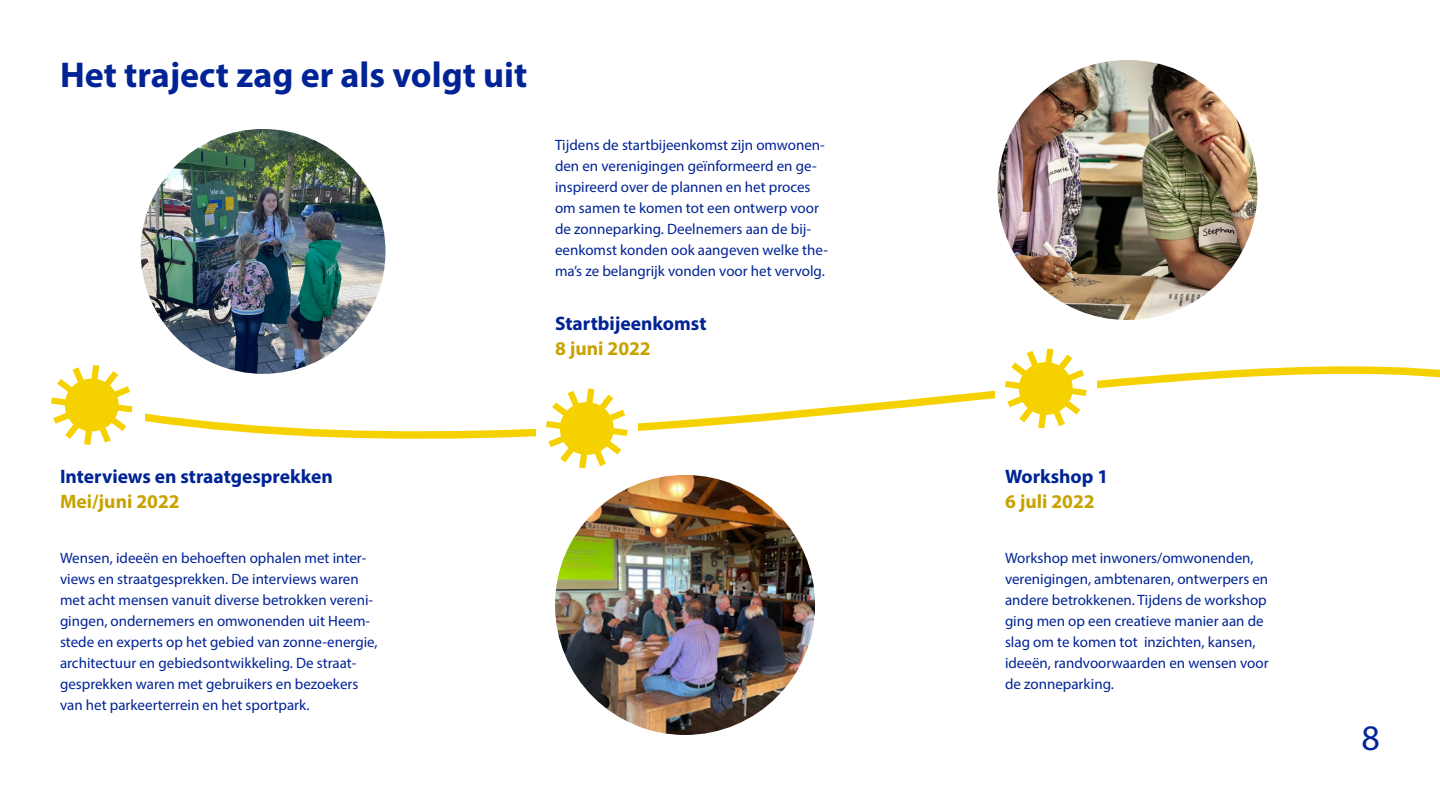
<style>
.page{position:relative;width:1440px;height:810px;background:#fff}
.page>*{position:absolute;margin:0;border:0;box-sizing:border-box;transform-origin:0 0}
.t1{font:700 36px "Myriad Pro";color:#002395}
.t2{font:36px "Myriad Pro";color:#002395}
.t3{font:700 19.5px "Myriad Pro";color:#002395}
.t4{font:700 19.5px "Myriad Pro";color:#c8a300}
.t5{font:15px/21px "Myriad Pro";color:#002395}
</style>
<div class="page">
<svg style="left:145px;top:340px;width:1295px;height:162px"></svg>
<div style="left:536px;top:380px;width:101px;height:97px;background:#fff"></div>
<img style="left:141px;top:129px;width:245px;height:245px;border-radius:122px">
<img style="left:555px;top:475px;width:260px;height:260px;border-radius:130px">
<img style="left:998px;top:60px;width:260px;height:260px;border-radius:130px">
<svg style="left:51px;top:365px;width:82px;height:80px"></svg>
<svg style="left:546px;top:389px;width:82px;height:79px"></svg>
<div style="left:995px;top:340px;width:101px;height:97px;background:#fff"></div>
<svg style="left:1005px;top:349px;width:82px;height:79px"></svg>
<h1 class="t1" style="left:60px;top:51px;width:469px">Het traject zag er als volgt uit</h1>
<p class="t5" style="left:555px;top:134px;width:274px">Tijdens de startbijeenkomst zijn omwonen&shy;den en verenigingen geïnformeerd en ge&shy;ïnspireerd over de plannen en het proces om samen te komen tot een ontwerp voor de zonneparking. Deelnemers aan de bij&shy;eenkomst konden ook aangeven welke the&shy;ma’s ze belangrijk vonden voor het vervolg.</p>
<h2 class="t3" style="left:555px;top:311px;width:153px">Startbijeenkomst</h2>
<h2 class="t4" style="left:555px;top:336px;width:97px">8 juni 2022</h2>
<h2 class="t3" style="left:60px;top:463px;width:274px">Interviews en straatgesprekken</h2>
<h2 class="t4" style="left:60px;top:489px;width:121px">Mei/juni 2022</h2>
<p class="t5" style="left:60px;top:547px;width:319px">Wensen, ideeën en behoeften ophalen met inter&shy;views en straatgesprekken. De interviews waren met acht mensen vanuit diverse betrokken vereni&shy;gingen, ondernemers en omwonenden uit Heem&shy;stede en experts op het gebied van zonne-energie, architectuur en gebiedsontwikkeling. De straat&shy;gesprekken waren met gebruikers en bezoekers van het parkeerterrein en het sportpark.</p>
<h2 class="t3" style="left:1005px;top:463px;width:105px">Workshop 1</h2>
<h2 class="t4" style="left:1005px;top:489px;width:91px">6 juli 2022</h2>
<p class="t5" style="left:1005px;top:547px;width:265px">Workshop met inwoners/omwonenden, verenigingen, ambtenaren, ontwerpers en andere betrokkenen. Tijdens de workshop ging men op een creatieve manier aan de slag om te komen tot inzichten, kansen, ideeën, randvoorwaarden en wensen voor de zonneparking.</p>
<h1 class="t2" style="left:1362px;top:716px;width:20px">8</h1>
</div>
